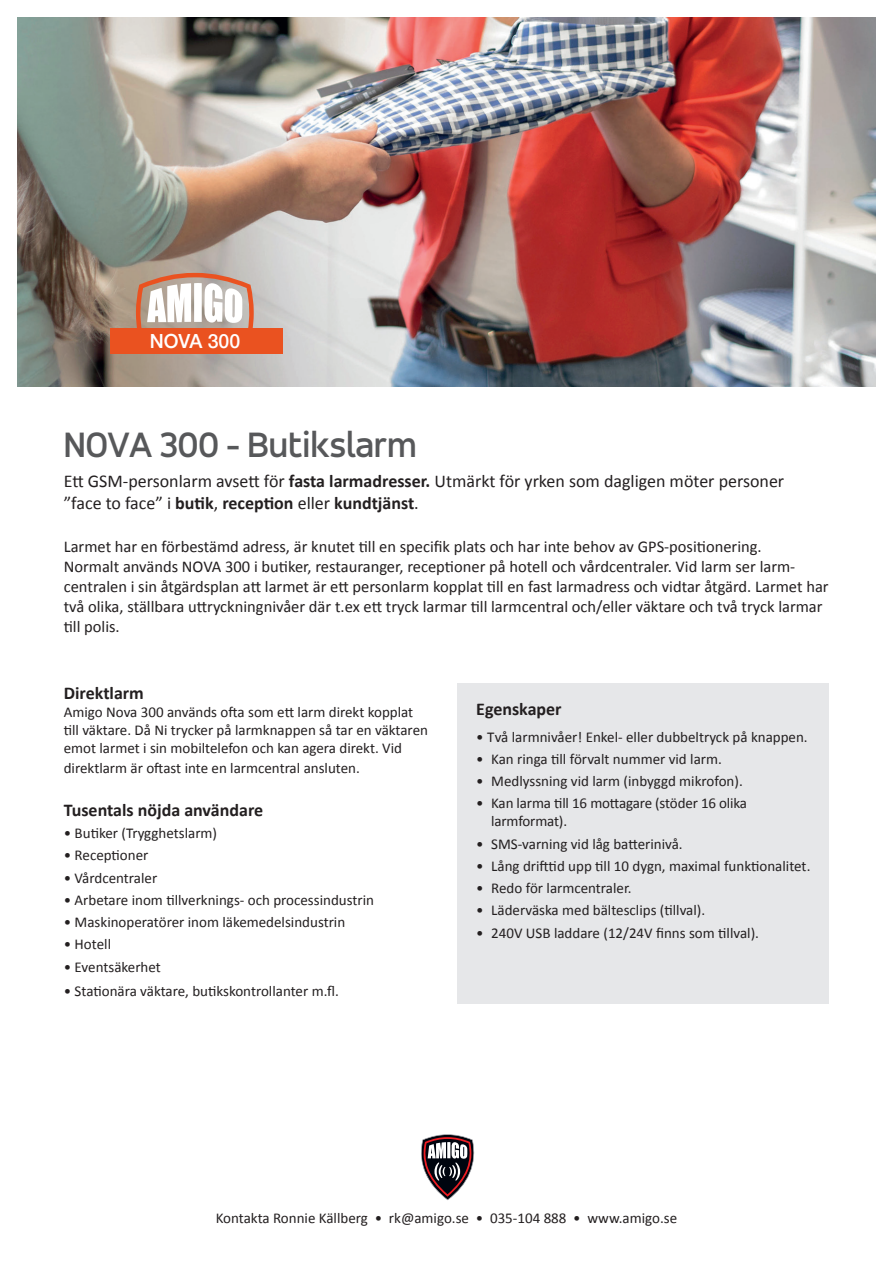
<style>
.page{position:relative;width:893px;height:1263px;background:#fff}
.page>*{position:absolute;margin:0;border:0;box-sizing:border-box;transform-origin:0 0}
.t1{font:500 37.5px "Accord";color:#57585a}
.t2{font:500 19.5px "Helvetica Neue";color:#fff}
.t3{font:700 18px "Calibri";color:#231f20}
.t4{font:18px "Calibri";color:#231f20}
.t5{font:16.5px/19.8px "Calibri";color:#231f20}
.t6{font:15px/18px "Calibri";color:#231f20}
.s1{font-weight:700}
.s2{font-weight:400}
</style>
<div class="page">
<img style="left:18px;top:17px;width:858px;height:370px">
<div style="left:111px;top:329px;width:172px;height:25px;background:#ea5220"></div>
<svg style="left:136px;top:273px;width:118px;height:56px"></svg>
<svg style="left:421px;top:1134px;width:53px;height:66px"></svg>
<div style="left:457px;top:683px;width:372px;height:320px;background:#e6e7e9"></div>
<p class="t2" style="left:150px;top:326px;width:92px">NOVA 300</p>
<p class="t1" style="left:64px;top:423px;width:354px">NOVA 300 - Butikslarm</p>
<p class="t4" style="left:64px;top:470px;width:722px">Ett GSM-personlarm avsett för <span class="s1">fasta larmadresser.</span> Utmärkt för yrken som dagligen möter personer</p>
<p class="t3" style="left:64px;top:491px;width:356px"><span class="s2">”face to face” i</span> butik<span class="s2">,</span> reception <span class="s2">eller</span> kundtjänst<span class="s2">.</span></p>
<p class="t5" style="left:64px;top:537px;width:699px">Larmet har en förbestämd adress, är knutet till en specifik plats och har inte behov av GPS-positionering.</p>
<p class="t5" style="left:64px;top:557px;width:733px">Normalt används NOVA 300 i butiker, restauranger, receptioner på hotell och vårdcentraler. Vid larm ser larm-</p>
<p class="t5" style="left:64px;top:577px;width:766px">centralen i sin åtgärdsplan att larmet är ett personlarm kopplat till en fast larmadress och vidtar åtgärd. Larmet har två olika, ställbara uttryckningnivåer där t.ex ett tryck larmar till larmcentral och/eller väktare och två tryck larmar till polis.</p>
<p class="t3" style="left:64px;top:681px;width:82px">Direktlarm</p>
<p class="t6" style="left:64px;top:703px;width:366px">Amigo Nova 300 används ofta som ett larm direkt kopplat till väktare. Då Ni trycker på larmknappen så tar en väktaren emot larmet i sin mobiltelefon och kan agera direkt. Vid</p>
<p class="t6" style="left:64px;top:759px;width:298px">direktlarm är oftast inte en larmcentral ansluten.</p>
<p class="t3" style="left:64px;top:798px;width:201px">Tusentals nöjda användare</p>
<p class="t6" style="left:64px;top:824px;width:155px">• Butiker (Trygghetslarm)</p>
<p class="t6" style="left:64px;top:846px;width:86px">• Receptioner</p>
<p class="t6" style="left:64px;top:869px;width:95px">• Vårdcentraler</p>
<p class="t6" style="left:64px;top:891px;width:312px">• Arbetare inom tillverknings- och processindustrin</p>
<p class="t6" style="left:64px;top:913px;width:283px">• Maskinoperatörer inom läkemedelsindustrin</p>
<p class="t6" style="left:64px;top:935px;width:49px">• Hotell</p>
<p class="t6" style="left:64px;top:958px;width:99px">• Eventsäkerhet</p>
<p class="t6" style="left:64px;top:982px;width:277px">• Stationära väktare, butikskontrollanter m.fl.</p>
<p class="t3" style="left:476px;top:698px;width:87px">Egenskaper</p>
<p class="t6" style="left:476px;top:728px;width:333px">• Två larmnivåer! Enkel- eller dubbeltryck på knappen.</p>
<p class="t6" style="left:476px;top:750px;width:247px">• Kan ringa till förvalt nummer vid larm.</p>
<p class="t6" style="left:476px;top:772px;width:268px">• Medlyssning vid larm (inbyggd mikrofon).</p>
<p class="t6" style="left:476px;top:794px;width:272px">• Kan larma till 16 mottagare (stöder 16 olika</p>
<p class="t6" style="left:491px;top:812px;width:77px">larmformat).</p>
<p class="t6" style="left:476px;top:835px;width:208px">• SMS-varning vid låg batterinivå.</p>
<p class="t6" style="left:476px;top:857px;width:336px">• Lång drifttid upp till 10 dygn, maximal funktionalitet.</p>
<p class="t6" style="left:476px;top:879px;width:157px">• Redo för larmcentraler.</p>
<p class="t6" style="left:476px;top:901px;width:230px">• Läderväska med bältesclips (tillval).</p>
<p class="t6" style="left:476px;top:924px;width:284px">• 240V USB laddare (12/24V finns som tillval).</p>
<p class="t6" style="left:216px;top:1209px;width:463px">Kontakta Ronnie Källberg • rk@amigo.se • 035-104 888 • www.amigo.se</p>
</div>
